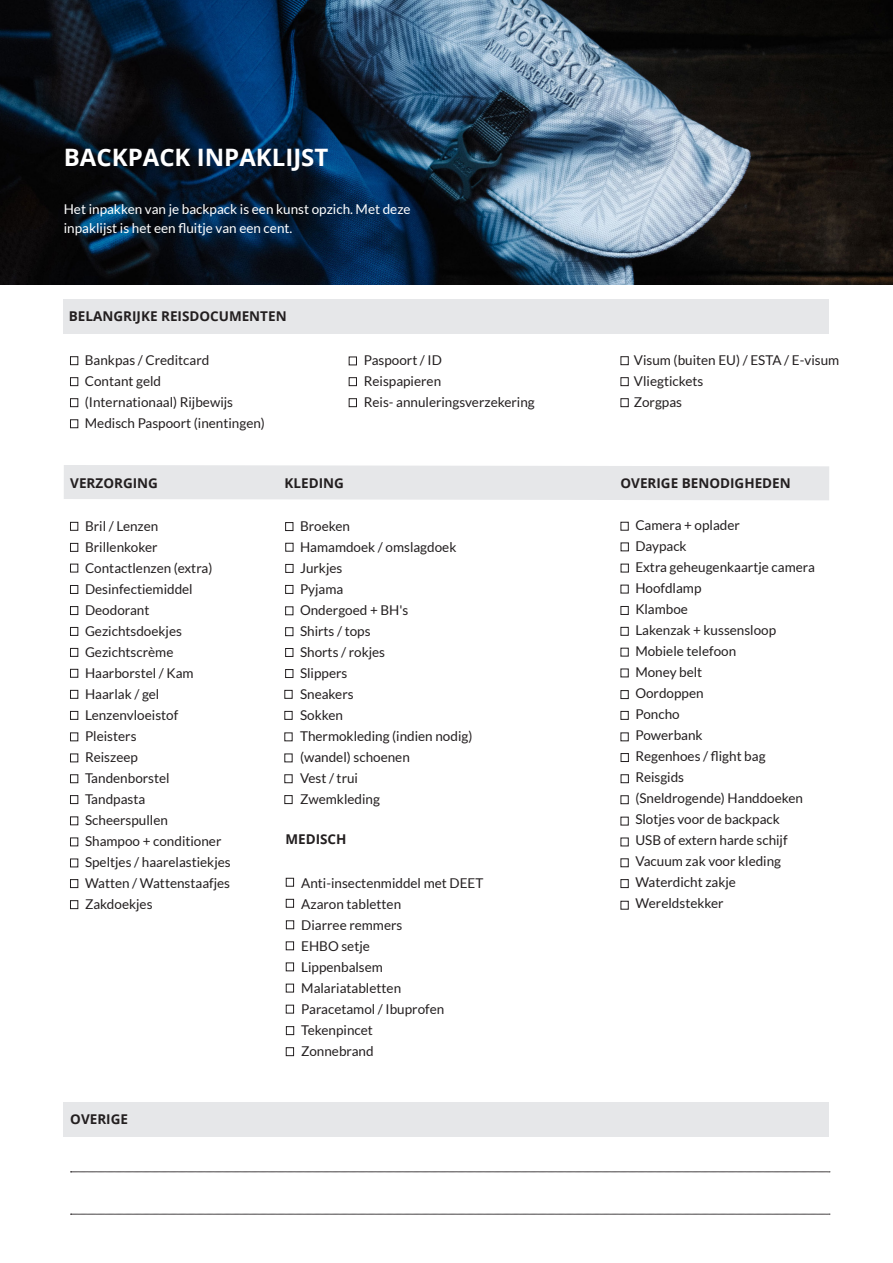
<style>
.page{position:relative;width:893px;height:1263px;background:#fff}
.page>*{position:absolute;margin:0;border:0;box-sizing:border-box;transform-origin:0 0}
.t1{font:700 24px "Open Sans";color:#fff}
.t2{font:13.5px/21px "Lato";color:#231f20}
.t3{font:13.5px/19.5px "Lato";color:#fff}
.t4{font:700 13.5px "Open Sans";color:#231f20}
</style>
<div class="page">
<img style="left:0;top:0;width:893px;height:285px">
<div style="left:64px;top:299px;width:765px;height:34px;background:#e6e7e9"></div>
<div style="left:64px;top:465px;width:765px;height:35px;background:#e6e7e9"></div>
<div style="left:64px;top:1102px;width:765px;height:34px;background:#e6e7e9"></div>
<svg style="left:70px;top:1171px;width:760px;height:1px"></svg>
<svg style="left:70px;top:1214px;width:760px;height:1px"></svg>
<div style="left:70px;top:733px;width:8px;height:8px;border:1px solid #231f20"></div>
<div style="left:70px;top:859px;width:8px;height:8px;border:1px solid #231f20"></div>
<div style="left:70px;top:900px;width:8px;height:9px;border:1px solid #231f20"></div>
<div style="left:70px;top:754px;width:8px;height:8px;border:1px solid #231f20"></div>
<div style="left:70px;top:795px;width:8px;height:9px;border:1px solid #231f20"></div>
<div style="left:70px;top:774px;width:8px;height:9px;border:1px solid #231f20"></div>
<div style="left:285px;top:774px;width:7px;height:9px;border:1px solid #231f20"></div>
<div style="left:285px;top:795px;width:7px;height:9px;border:1px solid #231f20"></div>
<div style="left:70px;top:817px;width:8px;height:8px;border:1px solid #231f20"></div>
<div style="left:70px;top:838px;width:8px;height:8px;border:1px solid #231f20"></div>
<div style="left:70px;top:879px;width:8px;height:9px;border:1px solid #231f20"></div>
<div style="left:70px;top:522px;width:8px;height:8px;border:1px solid #231f20"></div>
<div style="left:70px;top:585px;width:8px;height:9px;border:1px solid #231f20"></div>
<div style="left:70px;top:564px;width:8px;height:8px;border:1px solid #231f20"></div>
<div style="left:70px;top:606px;width:8px;height:9px;border:1px solid #231f20"></div>
<div style="left:70px;top:543px;width:8px;height:8px;border:1px solid #231f20"></div>
<div style="left:70px;top:648px;width:8px;height:8px;border:1px solid #231f20"></div>
<div style="left:70px;top:627px;width:8px;height:9px;border:1px solid #231f20"></div>
<div style="left:70px;top:669px;width:8px;height:8px;border:1px solid #231f20"></div>
<div style="left:70px;top:690px;width:8px;height:8px;border:1px solid #231f20"></div>
<div style="left:285px;top:690px;width:7px;height:8px;border:1px solid #231f20"></div>
<div style="left:70px;top:711px;width:8px;height:8px;border:1px solid #231f20"></div>
<div style="left:285px;top:711px;width:7px;height:8px;border:1px solid #231f20"></div>
<div style="left:70px;top:356px;width:8px;height:9px;border:1px solid #231f20"></div>
<div style="left:349px;top:357px;width:8px;height:8px;border:1px solid #231f20"></div>
<div style="left:621px;top:356px;width:7px;height:9px;border:1px solid #231f20"></div>
<div style="left:70px;top:377px;width:8px;height:9px;border:1px solid #231f20"></div>
<div style="left:349px;top:377px;width:8px;height:9px;border:1px solid #231f20"></div>
<div style="left:621px;top:377px;width:7px;height:9px;border:1px solid #231f20"></div>
<div style="left:70px;top:398px;width:8px;height:9px;border:1px solid #231f20"></div>
<div style="left:70px;top:420px;width:8px;height:8px;border:1px solid #231f20"></div>
<div style="left:349px;top:398px;width:8px;height:9px;border:1px solid #231f20"></div>
<div style="left:621px;top:398px;width:7px;height:9px;border:1px solid #231f20"></div>
<div style="left:285px;top:522px;width:8px;height:9px;border:1px solid #231f20"></div>
<div style="left:285px;top:585px;width:8px;height:9px;border:1px solid #231f20"></div>
<div style="left:286px;top:543px;width:7px;height:8px;border:1px solid #231f20"></div>
<div style="left:285px;top:607px;width:8px;height:8px;border:1px solid #231f20"></div>
<div style="left:285px;top:648px;width:8px;height:9px;border:1px solid #231f20"></div>
<div style="left:286px;top:564px;width:7px;height:9px;border:1px solid #231f20"></div>
<div style="left:285px;top:627px;width:8px;height:9px;border:1px solid #231f20"></div>
<div style="left:285px;top:669px;width:8px;height:9px;border:1px solid #231f20"></div>
<div style="left:286px;top:878px;width:8px;height:8px;border:1px solid #231f20"></div>
<div style="left:286px;top:984px;width:8px;height:8px;border:1px solid #231f20"></div>
<div style="left:286px;top:942px;width:8px;height:8px;border:1px solid #231f20"></div>
<div style="left:286px;top:1047px;width:8px;height:9px;border:1px solid #231f20"></div>
<div style="left:286px;top:899px;width:8px;height:8px;border:1px solid #231f20"></div>
<div style="left:286px;top:1005px;width:8px;height:8px;border:1px solid #231f20"></div>
<div style="left:286px;top:963px;width:8px;height:8px;border:1px solid #231f20"></div>
<div style="left:286px;top:920px;width:8px;height:9px;border:1px solid #231f20"></div>
<div style="left:286px;top:1026px;width:8px;height:9px;border:1px solid #231f20"></div>
<div style="left:621px;top:522px;width:7px;height:8px;border:1px solid #231f20"></div>
<div style="left:621px;top:795px;width:7px;height:9px;border:1px solid #231f20"></div>
<div style="left:621px;top:543px;width:8px;height:8px;border:1px solid #231f20"></div>
<div style="left:621px;top:753px;width:8px;height:9px;border:1px solid #231f20"></div>
<div style="left:621px;top:606px;width:7px;height:9px;border:1px solid #231f20"></div>
<div style="left:621px;top:690px;width:7px;height:9px;border:1px solid #231f20"></div>
<div style="left:621px;top:901px;width:7px;height:8px;border:1px solid #231f20"></div>
<div style="left:621px;top:879px;width:7px;height:9px;border:1px solid #231f20"></div>
<div style="left:621px;top:711px;width:7px;height:8px;border:1px solid #231f20"></div>
<div style="left:621px;top:564px;width:8px;height:8px;border:1px solid #231f20"></div>
<div style="left:621px;top:774px;width:8px;height:9px;border:1px solid #231f20"></div>
<div style="left:621px;top:627px;width:7px;height:8px;border:1px solid #231f20"></div>
<p class="t1" style="left:64px;top:141px;width:266px">BACKPACK INPAKLIJST</p>
<p class="t3" style="left:64px;top:199px;width:348px">Het inpakken van je backpack is een kunst opzich. Met deze inpaklijst is het een fluitje van een cent.</p>
<p class="t4" style="left:69px;top:307px;width:219px">BELANGRIJKE REISDOCUMENTEN</p>
<p class="t2" style="left:85px;top:349px;width:126px">Bankpas / Creditcard</p>
<p class="t2" style="left:85px;top:370px;width:78px">Contant geld</p>
<p class="t2" style="left:85px;top:391px;width:150px">(Internationaal) Rijbewijs</p>
<p class="t2" style="left:85px;top:412px;width:182px">Medisch Paspoort (inentingen)</p>
<p class="t4" style="left:70px;top:474px;width:89px">VERZORGING</p>
<p class="t4" style="left:285px;top:473px;width:61px">KLEDING</p>
<p class="t2" style="left:364px;top:349px;width:80px">Paspoort / ID</p>
<p class="t2" style="left:364px;top:370px;width:79px">Reispapieren</p>
<p class="t2" style="left:364px;top:391px;width:173px">Reis- annuleringsverzekering</p>
<p class="t2" style="left:85px;top:515px;width:75px">Bril / Lenzen</p>
<p class="t2" style="left:85px;top:536px;width:74px">Brillenkoker</p>
<p class="t2" style="left:85px;top:557px;width:129px">Contactlenzen (extra)</p>
<p class="t2" style="left:85px;top:578px;width:109px">Desinfectiemiddel</p>
<p class="t2" style="left:85px;top:599px;width:66px">Deodorant</p>
<p class="t2" style="left:85px;top:620px;width:98px">Gezichtsdoekjes</p>
<p class="t2" style="left:85px;top:641px;width:90px">Gezichtscrème</p>
<p class="t2" style="left:85px;top:662px;width:110px">Haarborstel / Kam</p>
<p class="t2" style="left:85px;top:683px;width:76px">Haarlak / gel</p>
<p class="t2" style="left:85px;top:704px;width:95px">Lenzenvloeistof</p>
<p class="t2" style="left:85px;top:725px;width:53px">Pleisters</p>
<p class="t2" style="left:85px;top:746px;width:54px">Reiszeep</p>
<p class="t2" style="left:85px;top:767px;width:86px">Tandenborstel</p>
<p class="t2" style="left:85px;top:788px;width:62px">Tandpasta</p>
<p class="t2" style="left:85px;top:809px;width:84px">Scheerspullen</p>
<p class="t2" style="left:85px;top:830px;width:138px">Shampoo + conditioner</p>
<p class="t2" style="left:85px;top:851px;width:147px">Speltjes / haarelastiekjes</p>
<p class="t2" style="left:85px;top:872px;width:147px">Watten / Wattenstaafjes</p>
<p class="t2" style="left:85px;top:893px;width:69px">Zakdoekjes</p>
<p class="t4" style="left:70px;top:1109px;width:59px">OVERIGE</p>
<p class="t2" style="left:300px;top:515px;width:158px">Broeken<br>Hamamdoek / omslagdoek<br>Jurkjes</p>
<p class="t2" style="left:300px;top:578px;width:110px">Pyjama<br>Ondergoed + BH's</p>
<p class="t2" style="left:300px;top:620px;width:72px">Shirts / tops</p>
<p class="t2" style="left:300px;top:641px;width:87px">Shorts / rokjes</p>
<p class="t2" style="left:300px;top:662px;width:49px">Slippers</p>
<p class="t2" style="left:300px;top:683px;width:55px">Sneakers</p>
<p class="t2" style="left:300px;top:704px;width:174px">Sokken<br>Thermokleding (indien nodig)</p>
<p class="t2" style="left:300px;top:746px;width:111px">(wandel) schoenen</p>
<p class="t2" style="left:300px;top:767px;width:60px">Vest / trui</p>
<p class="t2" style="left:300px;top:788px;width:81px">Zwemkleding</p>
<p class="t4" style="left:285px;top:829px;width:63px">MEDISCH</p>
<p class="t2" style="left:301px;top:873px;width:184px">Anti-insectenmiddel met DEET</p>
<p class="t2" style="left:301px;top:894px;width:101px">Azaron tabletten</p>
<p class="t2" style="left:301px;top:915px;width:103px">Diarree remmers</p>
<p class="t2" style="left:301px;top:936px;width:70px">EHBO setje</p>
<p class="t2" style="left:301px;top:957px;width:83px">Lippenbalsem</p>
<p class="t2" style="left:301px;top:978px;width:101px">Malariatabletten</p>
<p class="t2" style="left:301px;top:999px;width:145px">Paracetamol / Ibuprofen</p>
<p class="t2" style="left:301px;top:1020px;width:73px">Tekenpincet</p>
<p class="t2" style="left:301px;top:1041px;width:74px">Zonnebrand</p>
<p class="t2" style="left:634px;top:349px;width:207px">Visum (buiten EU) / ESTA / E-visum</p>
<p class="t2" style="left:634px;top:370px;width:71px">Vliegtickets</p>
<p class="t2" style="left:634px;top:391px;width:50px">Zorgpas</p>
<p class="t4" style="left:620px;top:474px;width:172px">OVERIGE BENODIGHEDEN</p>
<p class="t2" style="left:635px;top:515px;width:106px">Camera + oplader</p>
<p class="t2" style="left:635px;top:536px;width:53px">Daypack</p>
<p class="t2" style="left:635px;top:557px;width:181px">Extra geheugenkaartje camera</p>
<p class="t2" style="left:635px;top:578px;width:68px">Hoofdlamp</p>
<p class="t2" style="left:635px;top:599px;width:54px">Klamboe</p>
<p class="t2" style="left:635px;top:620px;width:142px">Lakenzak + kussensloop</p>
<p class="t2" style="left:635px;top:641px;width:102px">Mobiele telefoon</p>
<p class="t2" style="left:635px;top:662px;width:68px">Money belt</p>
<p class="t2" style="left:635px;top:683px;width:70px">Oordoppen</p>
<p class="t2" style="left:635px;top:704px;width:46px">Poncho</p>
<p class="t2" style="left:635px;top:725px;width:69px">Powerbank</p>
<p class="t2" style="left:635px;top:746px;width:132px">Regenhoes / flight bag</p>
<p class="t2" style="left:635px;top:767px;width:50px">Reisgids</p>
<p class="t2" style="left:635px;top:788px;width:169px">(Sneldrogende) Handdoeken</p>
<p class="t2" style="left:635px;top:809px;width:146px">Slotjes voor de backpack</p>
<p class="t2" style="left:635px;top:830px;width:154px">USB of extern harde schijf</p>
<p class="t2" style="left:635px;top:851px;width:147px">Vacuum zak voor kleding</p>
<p class="t2" style="left:635px;top:872px;width:102px">Waterdicht zakje</p>
<p class="t2" style="left:635px;top:893px;width:90px">Wereldstekker</p>
</div>
